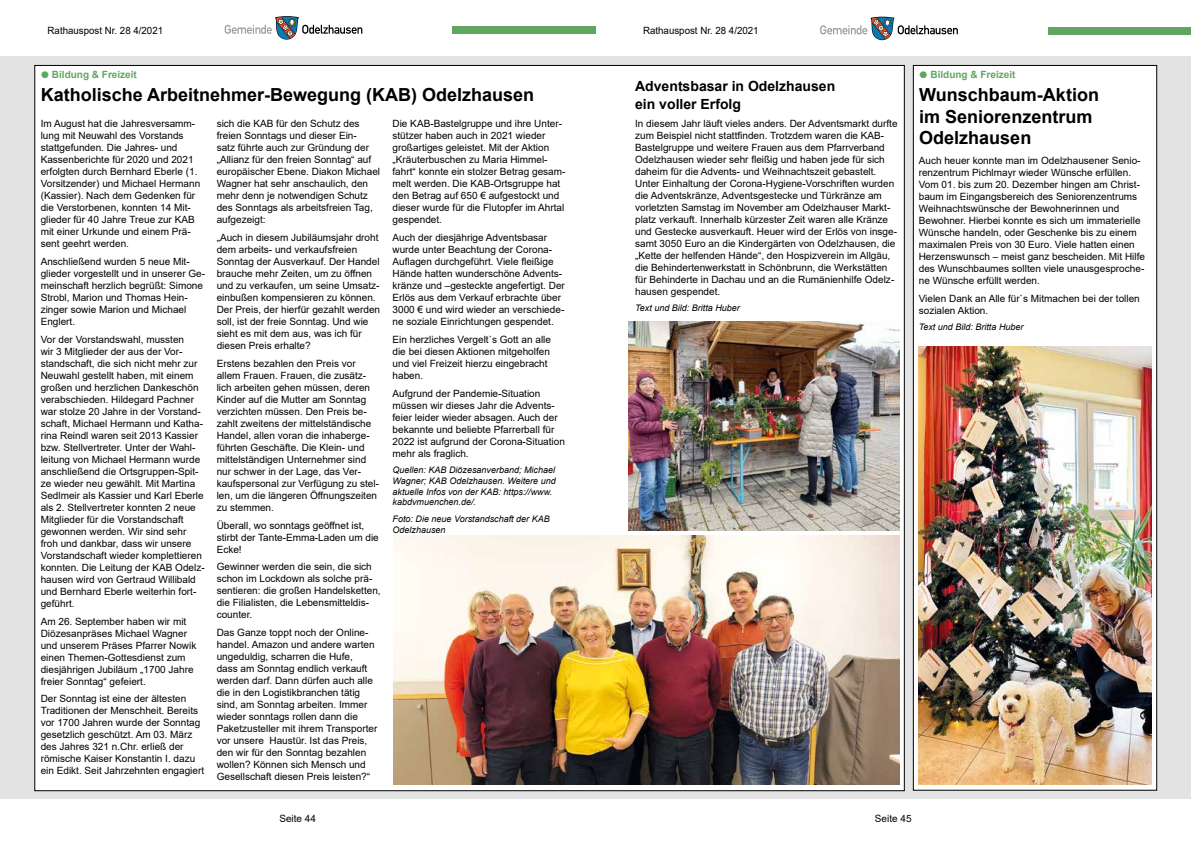
<style>
.page{position:relative;width:1191px;height:842px;background:#fff}
.page>*{position:absolute;margin:0;border:0;box-sizing:border-box;transform-origin:0 0}
.t1{font:700 18px/21.6px "Arial";color:#000}
.t2{font:700 14px/18px "Arial";color:#000}
.t3{font:10px/12px "Arial";color:#000}
.t4{font:700 10px "Arial";color:#5fa761}
.t5{font:italic 9px/10.8px "Arial";color:#000}
.s1{font-size:24px}
</style>
<div class="page">
<svg style="left:225px;top:16px;width:137px;height:24px"></svg>
<div style="left:452px;top:26px;width:143px;height:8px;background:#5fa761"></div>
<svg style="left:820px;top:16px;width:138px;height:25px"></svg>
<div style="left:1047px;top:27px;width:144px;height:7px;background:#5fa761"></div>
<div style="left:0;top:56px;width:595px;height:743px;background:#e3e3e3"></div>
<div style="left:596px;top:56px;width:595px;height:743px;background:#e3e3e3"></div>
<div style="left:35px;top:65px;width:869px;height:726px;background:#fff"></div>
<img style="left:393px;top:536px;width:506px;height:248px">
<img style="left:629px;top:322px;width:270px;height:208px">
<div style="left:913px;top:65px;width:243px;height:725px;background:#fff"></div>
<div style="left:913px;top:65px;width:244px;height:725px;border:1px solid #000"></div>
<img style="left:918px;top:347px;width:233px;height:437px">
<p class="t3" style="left:48px;top:24px;width:117px">Rathauspost Nr. 28 4/2021</p>
<p class="t3" style="left:643px;top:25px;width:117px">Rathauspost Nr. 28 4/2021</p>
<p class="t4" style="left:41px;top:68px;width:98px"><span class="s1">•</span> Bildung &amp; Freizeit</p>
<h1 class="t1" style="left:41px;top:84px;width:495px">Katholische Arbeitnehmer-Bewegung (KAB) Odelzhausen</h1>
<p class="t3" style="left:41px;top:118px;width:161px">Im August hat die Jahresversamm&shy;lung mit Neuwahl des Vorstands stattgefunden. Die Jahres- und<br>Kassenberichte für 2020 und 2021 erfolgten durch Bernhard Eberle (1.<br>Vorsitzender) und Michael Hermann (Kassier). Nach dem Gedenken für die Verstorbenen, konnten 14 Mit&shy;glieder für 40 Jahre Treue zur KAB mit einer Urkunde und einem Prä&shy;sent geehrt werden.</p>
<p class="t3" style="left:41px;top:256px;width:166px">Anschließend wurden 5 neue Mit&shy;glieder vorgestellt und in unserer Ge&shy;meinschaft herzlich begrüßt: Simone<br>Strobl, Marion und Thomas Hein&shy;zinger sowie Marion und Michael<br>Englert.</p>
<p class="t3" style="left:41px;top:333px;width:165px">Vor der Vorstandswahl, mussten<br>wir 3 Mitglieder der aus der Vor&shy;standschaft, die sich nicht mehr zur Neuwahl gestellt haben, mit einem großen und herzlichen Dankeschön verabschieden. Hildegard Pachner war stolze 20 Jahre in der Vorstand&shy;schaft, Michael Hermann und Katha&shy;rina Reindl waren seit 2013 Kassier bzw. Stellvertreter. Unter der Wahl&shy;leitung von Michael Hermann wurde anschließend die Ortsgruppen-Spit&shy;ze wieder neu gewählt. Mit Martina Sedlmeir als Kassier und Karl Eberle als 2. Stellvertreter konnten 2 neue Mitglieder für die Vorstandschaft gewonnen werden. Wir sind sehr froh und dankbar, dass wir unsere Vorstandschaft wieder komplettieren konnten. Die Leitung der KAB Odelz&shy;hausen wird von Gertraud Willibald und Bernhard Eberle weiterhin fort&shy;geführt.</p>
<p class="t3" style="left:41px;top:615px;width:157px">Am 26. September haben wir mit<br>Diözesanpräses Michael Wagner und unserem Präses Pfarrer Nowik einen Themen-Gottesdienst zum diesjährigen Jubiläum „1700 Jahre freier Sonntag“ gefeiert.</p>
<p class="t3" style="left:41px;top:693px;width:165px">Der Sonntag ist eine der ältesten Traditionen der Menschheit. Bereits vor 1700 Jahren wurde der Sonntag gesetzlich geschützt. Am 03. März des Jahres 321 n.Chr. erließ der römische Kaiser Konstantin I. dazu ein Edikt. Seit Jahrzehnten engagiert</p>
<p class="t3" style="left:217px;top:118px;width:165px">sich die KAB für den Schutz des freien Sonntags und dieser Ein-<br>satz führte auch zur Gründung der „Allianz für den freien Sonntag“ auf europäischer Ebene. Diakon Michael<br>Wagner hat sehr anschaulich, den mehr denn je notwendigen Schutz des Sonntags als arbeitsfreien Tag, aufgezeigt:</p>
<p class="t3" style="left:217px;top:232px;width:165px">„Auch in diesem Jubiläumsjahr droht dem arbeits- und verkaufsfreien Sonntag der Ausverkauf. Der Handel brauche mehr Zeiten, um zu öffnen und zu verkaufen, um seine Umsatz&shy;einbußen kompensieren zu können.<br>Der Preis, der hierfür gezahlt werden soll, ist der freie Sonntag. Und wie sieht es mit dem aus, was ich für diesen Preis erhalte?</p>
<p class="t3" style="left:217px;top:357px;width:164px">Erstens bezahlen den Preis vor allem Frauen. Frauen, die zusätz&shy;lich arbeiten gehen müssen, deren<br>Kinder auf die Mutter am Sonntag verzichten müssen. Den Preis be&shy;zahlt zweitens der mittelständische<br>Handel, allen voran die inhaberge&shy;führten Geschäfte. Die Klein- und mittelständigen Unternehmer sind nur schwer in der Lage, das Ver&shy;kaufspersonal zur Verfügung zu stel&shy;len, um die längeren Öffnungszeiten zu stemmen.</p>
<p class="t3" style="left:217px;top:519px;width:164px">Überall, wo sonntags geöffnet ist, stirbt der Tante-Emma-Laden um die<br>Ecke!</p>
<p class="t3" style="left:217px;top:561px;width:165px">Gewinner werden die sein, die sich schon im Lockdown als solche prä&shy;sentieren: die großen Handelsketten, die Filialisten, die Lebensmitteldis&shy;counter.</p>
<p class="t3" style="left:217px;top:626px;width:162px">Das Ganze toppt noch der Online&shy;handel. Amazon und andere warten ungeduldig, scharren die Hufe,<br>dass am Sonntag endlich verkauft werden darf. Dann dürfen auch alle die in den Logistikbranchen tätig sind, am Sonntag arbeiten. Immer wieder sonntags rollen dann die Paketzusteller mit ihrem Transporter vor unsere Haustür. Ist das Preis, den wir für den Sonntag bezahlen wollen? Können sich Mensch und Gesellschaft diesen Preis leisten?“</p>
<p class="t3" style="left:392px;top:118px;width:174px">Die KAB-Bastelgruppe und ihre Unter&shy;stützer haben auch in 2021 wieder großartiges geleistet. Mit der Aktion „Kräuterbuschen zu Maria Himmel&shy;fahrt“ konnte ein stolzer Betrag gesam&shy;melt werden. Die KAB-Ortsgruppe hat den Betrag auf 650 € aufgestockt und dieser wurde für die Flutopfer im Ahrtal gespendet.</p>
<p class="t3" style="left:392px;top:232px;width:174px">Auch der diesjährige Adventsbasar wurde unter Beachtung der Corona-Auflagen durchgeführt. Viele fleißige Hände hatten wunderschöne Advents&shy;kränze und –gesteckte angefertigt. Der Erlös aus dem Verkauf erbrachte über 3000 € und wird wieder an verschiede&shy;ne soziale Einrichtungen gespendet.</p>
<p class="t3" style="left:392px;top:333px;width:160px">Ein herzliches Vergelt`s Gott an alle die bei diesen Aktionen mitgeholfen und viel Freizeit hierzu eingebracht haben.</p>
<p class="t3" style="left:392px;top:387px;width:174px">Aufgrund der Pandemie-Situation müssen wir dieses Jahr die Advents&shy;feier leider wieder absagen. Auch der bekannte und beliebte Pfarrerball für 2022 ist aufgrund der Corona-Situation mehr als fraglich.</p>
<p class="t5" style="left:392px;top:465px;width:165px">Quellen: KAB Diözesanverband; Michael Wagner; KAB Odelzhausen. Weitere und aktuelle Infos von der KAB: https://www. kabdvmuenchen.de/.</p>
<p class="t5" style="left:392px;top:513px;width:159px">Foto: Die neue Vorstandschaft der KAB<br>Odelzhausen</p>
<h2 class="t2" style="left:635px;top:77px;width:201px">Adventsbasar in Odelzhausen ein voller Erfolg</h2>
<p class="t3" style="left:635px;top:117px;width:264px">In diesem Jahr läuft vieles anders. Der Adventsmarkt durfte zum Beispiel nicht stattfinden. Trotzdem waren die KAB-Bastelgruppe und weitere Frauen aus dem Pfarrverband Odelzhausen wieder sehr fleißig und haben jede für sich daheim für die Advents- und Weihnachtszeit gebastelt.<br>Unter Einhaltung der Corona-Hygiene-Vorschriften wurden die Adventskränze, Adventsgestecke und Türkränze am vorletzten Samstag im November am Odelzhauser Markt&shy;platz verkauft. Innerhalb kürzester Zeit waren alle Kränze und Gestecke ausverkauft. Heuer wird der Erlös von insge&shy;samt 3050 Euro an die Kindergärten von Odelzhausen, die „Kette der helfenden Hände“, den Hospizverein im Allgäu, die Behindertenwerkstatt in Schönbrunn, die Werkstätten für Behinderte in Dachau und an die Rumänienhilfe Odelz&shy;hausen gespendet.</p>
<p class="t5" style="left:635px;top:303px;width:106px">Text und Bild: Britta Huber</p>
<p class="t4" style="left:919px;top:68px;width:98px"><span class="s1">•</span> Bildung &amp; Freizeit</p>
<h1 class="t1" style="left:919px;top:84px;width:181px">Wunschbaum-Aktion im Seniorenzentrum<br>Odelzhausen</h1>
<p class="t3" style="left:918px;top:154px;width:228px">Auch heuer konnte man im Odelzhausener Senio&shy;renzentrum Pichlmayr wieder Wünsche erfüllen.<br>Vom 01. bis zum 20. Dezember hingen am Christ&shy;baum im Eingangsbereich des Seniorenzentrums Weihnachtswünsche der Bewohnerinnen und Bewohner. Hierbei konnte es sich um immaterielle Wünsche handeln, oder Geschenke bis zu einem maximalen Preis von 30 Euro. Viele hatten einen Herzenswunsch – meist ganz bescheiden. Mit Hilfe des Wunschbaumes sollten viele unausgesproche&shy;ne Wünsche erfüllt werden.</p>
<p class="t3" style="left:918px;top:292px;width:223px">Vielen Dank an Alle für`s Mitmachen bei der tollen sozialen Aktion.</p>
<p class="t5" style="left:918px;top:322px;width:106px">Text und Bild: Britta Huber</p>
<p class="t3" style="left:279px;top:813px;width:38px">Seite 44</p>
<p class="t3" style="left:875px;top:813px;width:38px">Seite 45</p>
</div>
